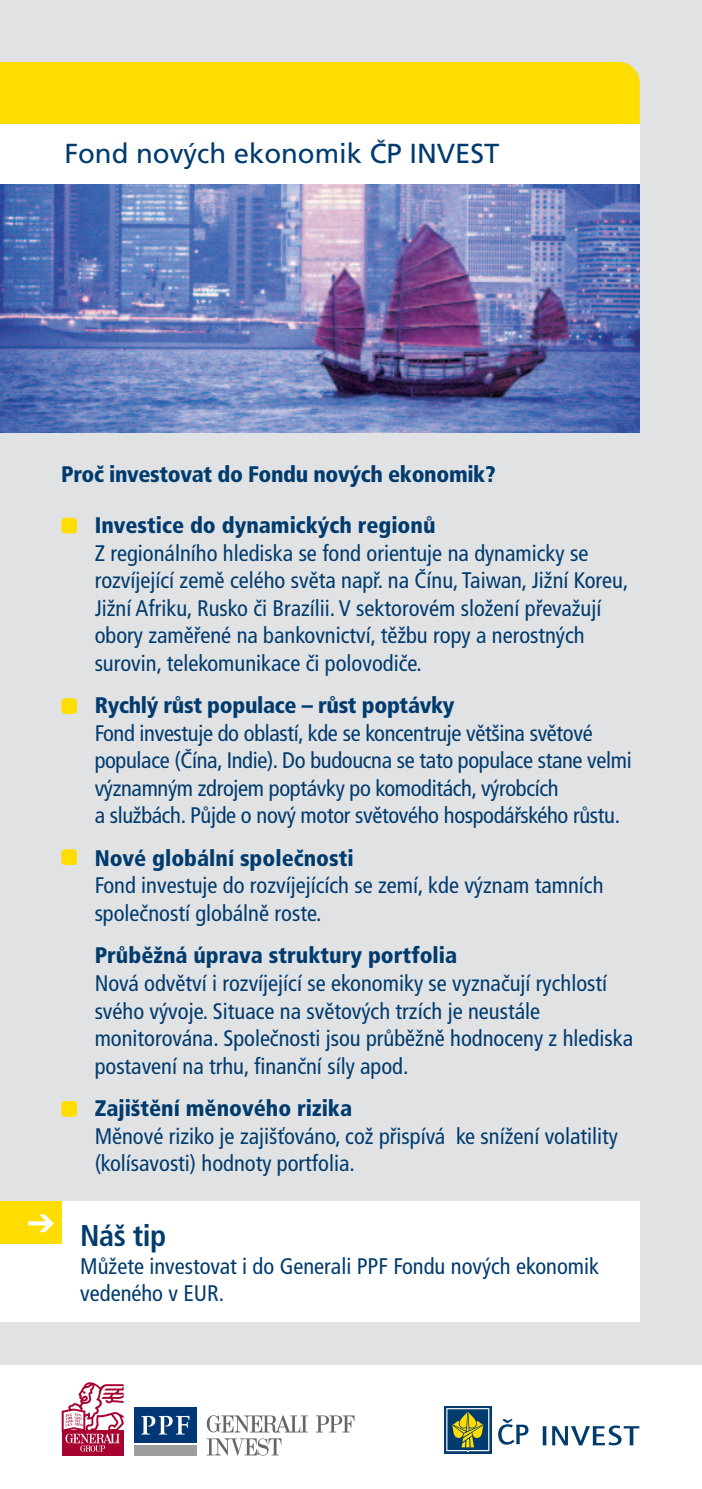
<style>
.page{position:relative;width:702px;height:1489px;background:#fff}
.page>*{position:absolute;margin:0;border:0;box-sizing:border-box;transform-origin:0 0}
.t1{font:700 condensed 30px "Frutiger CE";letter-spacing:-.015em;color:#003b6e}
.t2{font:27.5px "Frutiger CE";color:#003b6e}
.t3{font:condensed 22.5px/27.5px "Frutiger CE";color:#003b6e}
.t4{font:900 condensed 22.5px "Frutiger CE";color:#003b6e}
</style>
<div class="page">
<svg style="left:444px;top:1406px;width:47px;height:47px"></svg>
<svg style="left:498px;top:1418px;width:30px;height:26px"></svg>
<svg style="left:542px;top:1426px;width:4px;height:19px"></svg>
<svg style="left:552px;top:1425px;width:87px;height:20px"></svg>
<svg style="left:446px;top:1407px;width:43px;height:44px;background:#5b785d"></svg>
<div style="left:134px;top:1407px;width:62px;height:35px;background:#013775"></div>
<div style="left:134px;top:1444px;width:62px;height:11px;background:#9e9e9e"></div>
<svg style="left:141px;top:1415px;width:48px;height:19px"></svg>
<div style="left:62px;top:1429px;width:62px;height:26px;background:#a80330"></div>
<svg style="left:62px;top:1382px;width:62px;height:69px"></svg>
<svg style="left:207px;top:1415px;width:101px;height:17px"></svg>
<svg style="left:316px;top:1415px;width:38px;height:17px"></svg>
<svg style="left:207px;top:1438px;width:74px;height:17px"></svg>
<div style="left:0;top:0;width:702px;height:1364px;background:#e1e2e4"></div>
<div style="left:0;top:62px;width:639px;height:62px;background:#ffdd01"></div>
<div style="left:0;top:124px;width:639px;height:62px;background:#fff"></div>
<img style="left:0;top:184px;width:639px;height:248px">
<div style="left:61px;top:517px;width:16px;height:16px;background:#ffdd01;border-radius:4px"></div>
<div style="left:61px;top:698px;width:16px;height:16px;background:#ffdd01;border-radius:4px"></div>
<div style="left:61px;top:849px;width:16px;height:16px;background:#ffdd01;border-radius:4px"></div>
<div style="left:61px;top:1100px;width:16px;height:16px;background:#ffdd01;border-radius:4px"></div>
<div style="left:0;top:1200px;width:639px;height:121px;background:#fff"></div>
<div style="left:0;top:1200px;width:28px;height:43px;background:#ffdd01"></div>
<div style="left:20px;top:1200px;width:42px;height:43px;background:#ffdd01"></div>
<svg style="left:28px;top:1214px;width:26px;height:18px"></svg>
<p class="t2" style="left:64px;top:142px;width:436px">Fond nových ekonomik ČP INVEST</p>
<p class="t4" style="left:61px;top:464px;width:435px">Proč investovat do Fondu nových ekonomik?</p>
<p class="t4" style="left:95px;top:516px;width:342px">Investice do dynamických regionů</p>
<p class="t3" style="left:95px;top:541px;width:535px">Z regionálního hlediska se fond orientuje na dynamicky se rozvíjející země celého světa např. na Čínu, Taiwan, Jižní Koreu, Jižní Afriku, Rusko či Brazílii. V sektorovém složení převažují obory zaměřené na bankovnictví, těžbu ropy a nerostných surovin, telekomunikace či polovodiče.</p>
<p class="t4" style="left:95px;top:696px;width:361px">Rychlý růst populace – růst poptávky</p>
<p class="t3" style="left:95px;top:721px;width:538px">Fond investuje do oblastí, kde se koncentruje většina světové populace (Čína, Indie). Do budoucna se tato populace stane velmi významným zdrojem poptávky po komoditách, výrobcích<br>a službách. Půjde o nový motor světového hospodářského růstu.</p>
<p class="t4" style="left:95px;top:849px;width:260px">Nové globální společnosti</p>
<p class="t3" style="left:95px;top:873px;width:510px">Fond investuje do rozvíjejících se zemí, kde význam tamních společností globálně roste.</p>
<p class="t4" style="left:95px;top:946px;width:364px">Průběžná úprava struktury portfolia</p>
<p class="t3" style="left:95px;top:971px;width:540px">Nová odvětví i rozvíjející se ekonomiky se vyznačují rychlostí svého vývoje. Situace na světových trzích je neustále monitorována. Společnosti jsou průběžně hodnoceny z hlediska postavení na trhu, finanční síly apod.</p>
<p class="t4" style="left:95px;top:1099px;width:259px">Zajištění měnového rizika</p>
<p class="t3" style="left:95px;top:1123px;width:525px">Měnové riziko je zajišťováno, což přispívá ke snížení volatility (kolísavosti) hodnoty portfolia.</p>
<h1 class="t1" style="left:80px;top:1222px;width:88px">Náš tip</h1>
<p class="t3" style="left:80px;top:1253px;width:520px">Můžete investovat i do Generali PPF Fondu nových ekonomik vedeného v EUR.</p>
</div>
